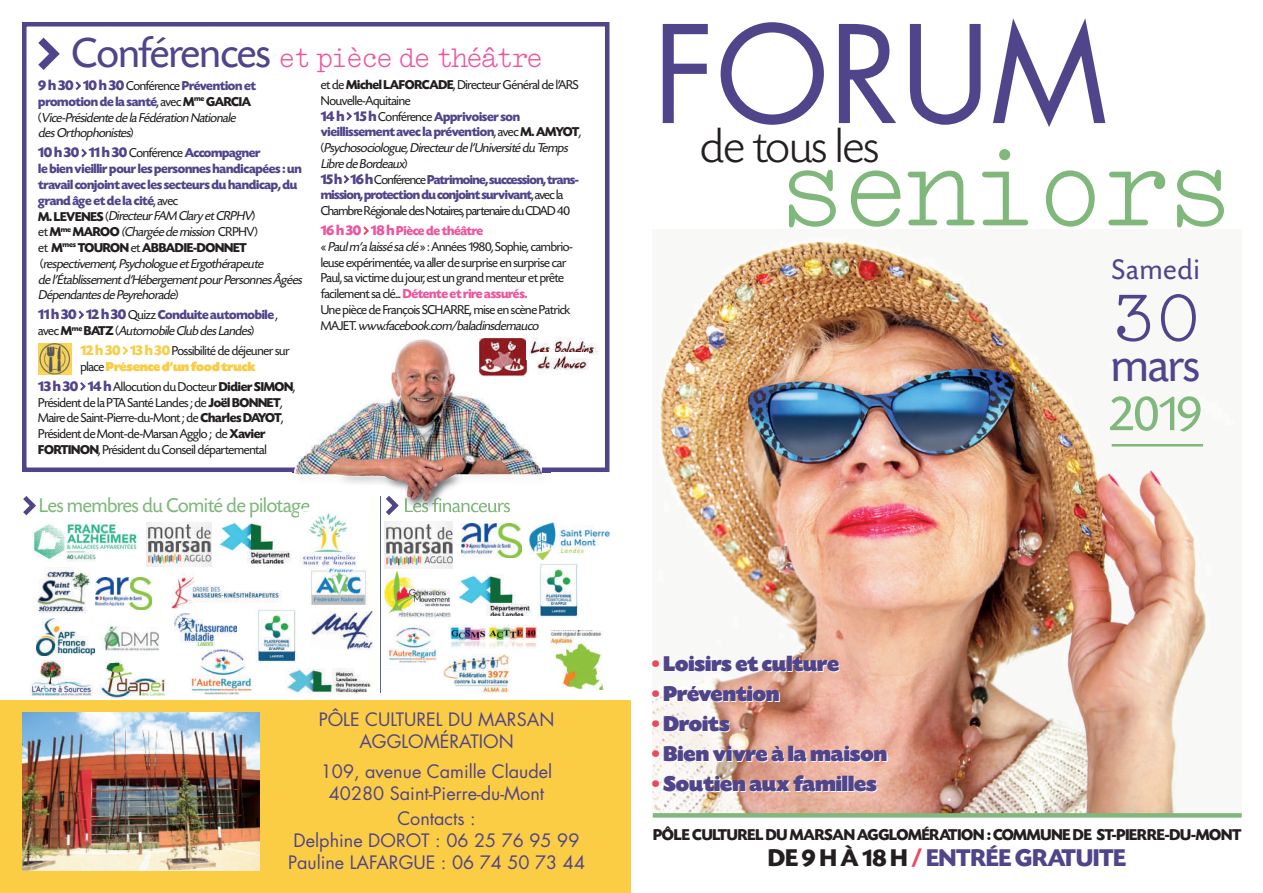
<style>
.page{position:relative;width:1263px;height:893px;background:#fff}
.page>*{position:absolute;margin:0;border:0;box-sizing:border-box;transform-origin:0 0}
.t1{font:131.4px "Futura";color:#50448b}
.t2{font:122.1px "Typewriter MT Std";letter-spacing:-.07em;color:#80b87c}
.t3{font:74.4px "Typewriter MT Std";color:#50448b}
.t4{font:52.05px "Today SH";color:#80b87c}
.t5{font:49.65px "Today SH";color:#50448b}
.t6{font:300 48.6px "Today SH";color:#231f20}
.t7{font:30px "Typewriter MT Std";letter-spacing:-.1em;color:#ef549d}
.t8{font:29.7px "Today SH";letter-spacing:.05em;color:#50448b}
.t9{font:700 25.5px "Today SH";color:#50448b}
.t10{font:900 22.5px/30px "Today SH";color:#50448b}
.t11{font:21px "Today SH";color:#80b87c}
.t12{font:18px/21.6px "Futura";color:#50448b;text-align:center}
.t13{font:700 16.5px "Today SH";letter-spacing:-.01em;color:#231f20}
.t14{font:13.5px/15.8px "Today SH";letter-spacing:-.02em;color:#231f20}
.t15{font:italic 13.5px/15.8px "Today SH";letter-spacing:-.02em;color:#231f20}
.t16{font:13.5px/15.8px "Today SH";letter-spacing:-.04em;color:#231f20}
.s1{font-family:"Today SH";font-size:44.1px;color:#50448b}
.s2{font-weight:700;font-style:normal;font-size:15px;color:#50448b}
.s3{font-style:normal}
.s4{font-weight:700;font-style:normal;color:#50448b}
.s5{font-weight:700;font-style:normal}
.s6{font-weight:700;font-size:15px;color:#facd45}
.s7{font-weight:900;color:#facd45}
.s8{font-weight:700;font-size:15px;color:#50448b}
.s9{font-weight:700}
.s10{font-weight:700;color:#50448b}
.s11{font-style:italic}
.s12{font-weight:700;font-size:15px;color:#ef549d}
.s13{font-weight:700;color:#ef549d}
.s14{color:#eb485b}
.s15{color:#231f20}
</style>
<div class="page">
<div style="left:0;top:701px;width:631px;height:192px;background:#facd45"></div>
<img style="left:171px;top:573px;width:111px;height:41px">
<img style="left:653px;top:241px;width:553px;height:572px">
<div style="left:653px;top:813px;width:589px;height:5px;background:#80b87c"></div>
<svg style="left:22px;top:22px;width:587px;height:450px"></svg>
<svg style="left:73px;top:79px;width:10px;height:13px"></svg>
<svg style="left:79px;top:147px;width:10px;height:13px"></svg>
<svg style="left:76px;top:308px;width:10px;height:13px"></svg>
<svg style="left:120px;top:344px;width:10px;height:13px"></svg>
<svg style="left:78px;top:380px;width:9px;height:13px"></svg>
<svg style="left:344px;top:110px;width:10px;height:13px"></svg>
<svg style="left:341px;top:173px;width:10px;height:13px"></svg>
<svg style="left:361px;top:224px;width:10px;height:13px"></svg>
<img style="left:33px;top:522px;width:104px;height:39px">
<img style="left:147px;top:522px;width:64px;height:44px">
<img style="left:385px;top:521px;width:68px;height:47px">
<img style="left:219px;top:522px;width:72px;height:41px">
<img style="left:458px;top:574px;width:73px;height:42px">
<img style="left:301px;top:513px;width:56px;height:54px">
<img style="left:37px;top:567px;width:53px;height:46px">
<img style="left:95px;top:577px;width:57px;height:32px">
<img style="left:462px;top:523px;width:59px;height:34px">
<img style="left:255px;top:608px;width:41px;height:55px">
<img style="left:538px;top:563px;width:40px;height:54px">
<img style="left:311px;top:568px;width:55px;height:37px">
<img style="left:101px;top:626px;width:58px;height:25px">
<img style="left:36px;top:619px;width:58px;height:36px">
<img style="left:30px;top:661px;width:63px;height:35px">
<img style="left:529px;top:520px;width:81px;height:41px">
<img style="left:383px;top:571px;width:68px;height:47px">
<img style="left:451px;top:626px;width:85px;height:22px">
<hr style="left:380px;top:497px;width:1px;height:195px;background:#5a619d">
<img style="left:22px;top:712px;width:237px;height:159px">
<img style="left:293px;top:471px;width:257px;height:36px">
<img style="left:293px;top:498px;width:16px;height:13px">
<img style="left:405px;top:497px;width:105px;height:14px">
<img style="left:433px;top:474px;width:5px;height:27px">
<img style="left:294px;top:336px;width:139px;height:165px">
<svg style="left:30px;top:30px;width:35px;height:48px"></svg>
<hr style="left:1112px;top:444px;width:91px;height:2px;background:#80b87c">
<svg style="left:23px;top:496px;width:13px;height:20px"></svg>
<svg style="left:380px;top:491px;width:22px;height:24px"></svg>
<img style="left:479px;top:338px;width:48px;height:39px">
<img style="left:527px;top:337px;width:70px;height:22px">
<img style="left:537px;top:353px;width:52px;height:22px">
<img style="left:387px;top:627px;width:49px;height:36px">
<img style="left:550px;top:630px;width:54px;height:60px">
<img style="left:443px;top:655px;width:66px;height:37px">
<img style="left:312px;top:611px;width:61px;height:38px">
<img style="left:99px;top:661px;width:67px;height:37px">
<img style="left:190px;top:648px;width:62px;height:46px">
<img style="left:174px;top:614px;width:62px;height:34px">
<img style="left:287px;top:669px;width:85px;height:24px">
<img style="left:38px;top:344px;width:34px;height:30px">
<h3 class="t7" style="left:72px;top:41px;width:473px"><span class="s1">Conférences</span> et pièce de théâtre</h3>
<p class="t15" style="left:38px;top:78px;width:219px"><span class="s2">9 h 30 10 h 30</span> <span class="s3">Conférence</span> <span class="s4">Prévention et promotion de la santé</span><span class="s3">, avec</span> <span class="s5">M</span><sup>me</sup> <span class="s5">GARCIA </span><span class="s3">(</span> Vice-Présidente de laFédération Nationale desOrthophonistes<span class="s3">)</span></p>
<p class="t15" style="left:38px;top:146px;width:268px"><span class="s2">10 h 30 11 h 30</span> <span class="s3">Conférence</span> <span class="s4">Accompagner<br>le bien vieillir pour les personnes handicapées : un travail conjoint avec les secteurs du handicap, du grand âge et de la cité</span><span class="s3">, avec<br></span><span class="s5">M . L E V E N E S</span> <span class="s3">(</span> DirecteurFAM Clary etCRPHV<span class="s3">)<br>et</span> <span class="s5">M</span><sup>me</sup> <span class="s5">MAROO</span> (Chargée de mission <span class="s3">CRPHV)<br>et</span> <span class="s5">M</span><sup>mes</sup> <span class="s5">TOURON</span> <span class="s3">et</span> <span class="s5">ABBADIE-DONNET<br></span><span class="s3">(</span> respectivement, Psycholog ue etErgothérapeute<br>de l’Établissementd’HébergementpourPersonnesÂgées Dépendantesde Peyrehorade<span class="s3">)</span></p>
<p class="t15" style="left:38px;top:307px;width:241px"><span class="s2">11 h 30 12 h 30</span> <span class="s3">Quizz</span> <span class="s4">Conduite automobile</span> <span class="s3">, av e c</span> <span class="s5">M</span> <sup>m</sup> <sup>e</sup> <span class="s5">BAT Z</span> <span class="s3">(</span> Automobile Club desLandes<span class="s3">)</span></p>
<p class="t14" style="left:80px;top:343px;width:211px"><span class="s6">12 h 30 13 h 30</span> Possibilité de déjeuner sur place <span class="s7">Présence d’un food truck</span></p>
<p class="t14" style="left:38px;top:379px;width:258px"><span class="s8">13 h 30 14 h</span> Allocution du Docteur <span class="s9">Didier SIMON</span>, Président de la PTA Santé Landes ; de <span class="s9">Joël BONNET</span>, Maire de Saint-Pierre-du-Mont ; de <span class="s9">Charles DAYOT</span>, Président de Mont-de-Marsan Agglo ; de <span class="s9">Xavier FORTINON</span>, Président du Conseil départemental</p>
<p class="t16" style="left:321px;top:77px;width:262px">et de <span class="s9">Michel LAFORCADE</span>, Directeur Général de l’ARS Nouvelle-Aquitaine<br><span class="s8">14 h 15 h</span> Conférence <span class="s10">Apprivoiser son vieillissement avec la prévention</span>, avec <span class="s9">M. AMYOT</span>, ( <span class="s11">Psychosociologue, Directeurde l’Université du Temps Libre de Bordeaux</span>)<br><span class="s8">15 h 16 h</span> Conférence <span class="s10">Patrimoine, succession, trans&shy;mission, protection du conjoint survivant</span>, avec la Chambre Régionale des Notaires, partenaire du CDAD 40</p>
<p class="t14" style="left:321px;top:223px;width:254px"><span class="s12">16 h 30 18 h</span><span class="s13">Pièce de théâtre<br></span>« <span class="s11">Paulm’alaissé saclé</span> » : Années 1980, Sophie, cambrio&shy;leuse expérimentée, va aller de surprise en surprise car Paul, sa victime du jour, est un grand menteur et prête facilement sa clé... <span class="s13">Détente et rire assurés.<br></span>Une pièce de François SCHARRE, mise en scène Patrick M A J E T. <span class="s11">www.facebook.com/baladinsdemauco</span></p>
<h3 class="t11" style="left:39px;top:495px;width:272px">Les membres du Comité de pilotage</h3>
<h3 class="t12" style="left:319px;top:709px;width:237px">PÔLE CULTUREL DU MARSAN<br>AGGLOMÉRATION</h3>
<h3 class="t12" style="left:321px;top:761px;width:233px">109, avenue Camille Claudel<br>40280 Saint-Pierre-du-Mont</h3>
<h3 class="t12" style="left:288px;top:808px;width:299px">Contacts :<br>Delphine DOROT : 06 25 76 95 99<br>Pauline LAFARGUE : 06 74 50 73 44</h3>
<h1 class="t1" style="left:653px;top:-9px;width:457px">FORUM</h1>
<h3 class="t6" style="left:701px;top:121px;width:180px">de tous les</h3>
<h2 class="t2" style="left:774px;top:121px;width:463px">seniors</h2>
<h3 class="t8" style="left:1112px;top:254px;width:89px">Samedi</h3>
<h3 class="t3" style="left:1111px;top:277px;width:91px">30</h3>
<h3 class="t5" style="left:1111px;top:339px;width:89px">mars</h3>
<h3 class="t4" style="left:1109px;top:387px;width:94px">2019</h3>
<h3 class="t10" style="left:652px;top:650px;width:237px"><span class="s14">·</span> Loisirs et culture<br><span class="s14">·</span> Prévention<br><span class="s14">·</span> Droits<br><span class="s14">·</span> Bien vivre à la maison <span class="s14">·</span> Soutien aux familles</h3>
<p class="t13" style="left:653px;top:827px;width:590px">PÔLE CULTUREL DU MARSAN AGGLOMÉRATION : COMMUNE DE ST-PIERRE-DU-MONT</p>
<h3 class="t9" style="left:768px;top:845px;width:359px"><span class="s15">DE 9 H À 18 H</span> <span class="s14">/</span> ENTRÉE GRATUITE</h3>
</div>
